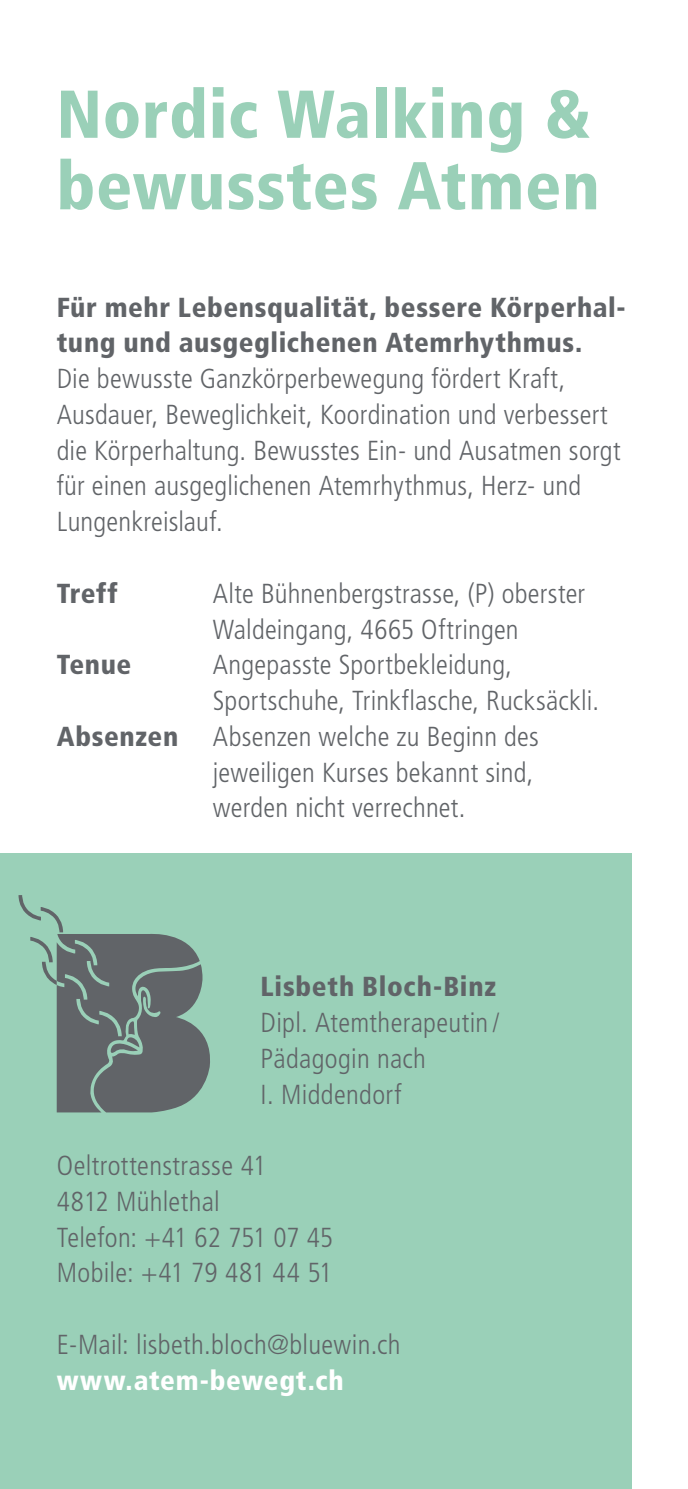
<style>
.page{position:relative;width:688px;height:1489px;background:#fff}
.page>*{position:absolute;margin:0;border:0;box-sizing:border-box;transform-origin:0 0}
.t1{font:900 condensed 67.5px/71.5px "Frutiger LT Std";letter-spacing:.01em;color:#9ad0b8}
.t2{font:300 condensed 27.5px/35.8px "Frutiger LT Std";letter-spacing:.01em;color:#616468}
.t3{font:900 condensed 27.5px/35.8px "Frutiger LT Std";letter-spacing:.02em;color:#616468}
.t4{font:900 condensed 27.5px "Frutiger LT Std";letter-spacing:.025em;color:#fff}
</style>
<div class="page">
<div style="left:0;top:853px;width:631px;height:635px;background:#9ad0b8"></div>
<svg style="left:19px;top:895px;width:191px;height:217px"></svg>
<h1 class="t1" style="left:57px;top:78px;width:544px">Nordic Walking &amp; bewusstes Atmen</h1>
<p class="t3" style="left:57px;top:289px;width:570px">Für mehr Lebensqualität, bessere Körperhal&shy;tung und ausgeglichenen Atemrhythmus.</p>
<p class="t2" style="left:57px;top:361px;width:565px">Die bewusste Ganzkörperbewegung fördert Kraft, Ausdauer, Beweglichkeit, Koordination und verbessert die Körperhaltung. Bewusstes Ein- und Ausatmen sorgt für einen ausgeglichenen Atemrhythmus, Herz- und Lungenkreislauf.</p>
<p class="t3" style="left:57px;top:575px;width:63px">Treff</p>
<p class="t2" style="left:213px;top:575px;width:374px">Alte Bühnenbergstrasse, (P) oberster<br>Waldeingang, 4665 Oftringen</p>
<p class="t3" style="left:57px;top:646px;width:76px">Tenue</p>
<p class="t2" style="left:213px;top:647px;width:387px">Angepasste Sportbekleidung,<br>Sportschuhe, Trinkflasche, Rucksäckli.</p>
<p class="t3" style="left:57px;top:718px;width:123px">Absenzen</p>
<p class="t2" style="left:213px;top:718px;width:327px">Absenzen welche zu Beginn des jeweiligen Kurses bekannt sind, werden nicht verrechnet.</p>
<p class="t3" style="left:260px;top:968px;width:237px">Lisbeth Bloch-Binz</p>
<p class="t2" style="left:260px;top:1004px;width:240px">Dipl. Atemtherapeutin /<br>Pädagogin nach<br>I. Middendorf</p>
<p class="t2" style="left:57px;top:1147px;width:277px">Oeltrottenstrasse 41<br>4812 Mühlethal<br>Telefon: +41 62 751 07 45<br>Mobile: +41 79 481 44 51</p>
<p class="t2" style="left:57px;top:1326px;width:345px">E-Mail: lisbeth.bloch@bluewin.ch</p>
<p class="t4" style="left:57px;top:1363px;width:288px">www.atem-bewegt.ch</p>
</div>
